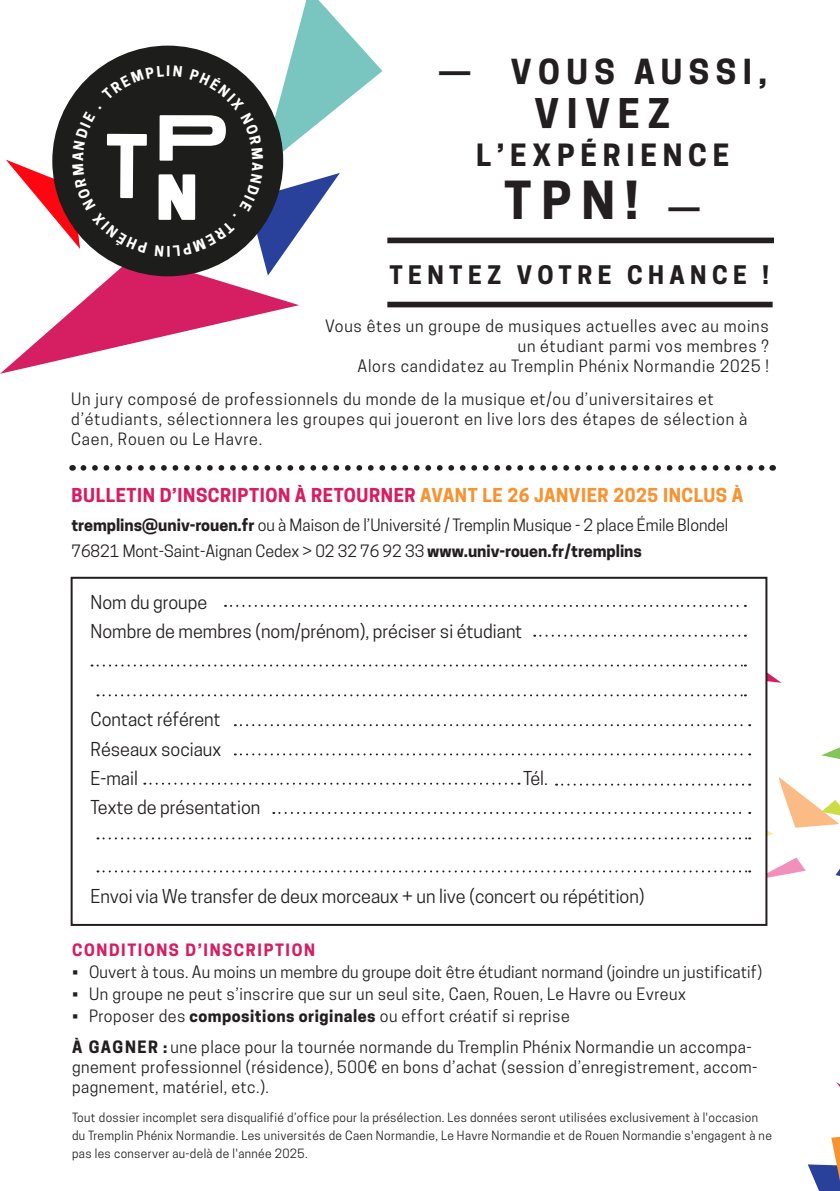
<style>
.page{position:relative;width:840px;height:1191px;background:#fff}
.page>*{position:absolute;margin:0;border:0;box-sizing:border-box;transform-origin:0 0}
.t1{font:700 49.2px "Cooper Hewitt";color:#231f20}
.t2{font:700 38.4px "Cooper Hewitt";letter-spacing:.2em;color:#231f20}
.H1_titre_1{font:700 32.4px "Cooper Hewitt";letter-spacing:.2em;color:#231f20}
.t3{font:700 28.8px "Cooper Hewitt";letter-spacing:.2em;color:#231f20}
.H2_titre_2{font:700 24px "Cooper Hewitt";letter-spacing:.225em;color:#231f20}
.Style_de_paragraphe_1{font:18px "Cooper Hewitt";color:#231f20}
.H3_titre_3{font:700 18px "Cooper Hewitt";letter-spacing:.03em;color:#d61e63}
.texte_courant_2{font:16px/20px "Cooper Hewitt";letter-spacing:.03em;color:#231f20}
.texte_courant_2-2{font:16px/20px "Cooper Hewitt";letter-spacing:.05em;color:#231f20}
.H3_titre_3-2{font:16px/26px "Cooper Hewitt";color:#231f20}
.texte_courant_1{font:16px/20px "Cooper Hewitt";letter-spacing:.05em;color:#231f20;text-align:right}
.texte_courant_2-3{font:16px "Cooper Hewitt";letter-spacing:.01em;color:#231f20}
.H3_titre_3-3{font:700 16px "Cooper Hewitt";letter-spacing:.1em;color:#d61e63}
.t4{font:12px/18px "Cooper Hewitt";letter-spacing:.03em;color:#231f20}
.s1{font-size:27.8px}
.s2{color:#f79331}
.s3{font-weight:700}
</style>
<div class="page">
<div style="left:71px;top:577px;width:696px;height:349px;border:2px solid #231f20"></div>
<svg style="left:807px;top:1137px;width:32px;height:54px"></svg>
<svg style="left:83px;top:465px;width:689px;height:6px"></svg>
<div style="left:387px;top:238px;width:386px;height:5px;background:#231f20"></div>
<div style="left:387px;top:302px;width:385px;height:5px;background:#231f20"></div>
<svg style="left:91px;top:597px;width:690px;height:115px"></svg>
<svg style="left:97px;top:724px;width:742px;height:170px"></svg>
<svg style="left:0;top:0;width:382px;height:374px"></svg>
<h1 class="H1_titre_1" style="left:438px;top:53px;width:330px"><span class="s1">―</span> VOUS AUSSI,</h1>
<p class="t2" style="left:534px;top:90px;width:137px">VIVEZ</p>
<p class="t3" style="left:475px;top:138px;width:254px">L’EXPÉRIENCE</p>
<p class="t1" style="left:504px;top:171px;width:198px">TPN! <span class="s1">―</span></p>
<h2 class="H2_titre_2" style="left:389px;top:261px;width:380px">TENTEZ VOTRE CHANCE !</h2>
<p class="texte_courant_1" style="left:325px;top:316px;width:445px">Vous êtes un groupe de musiques actuelles avec au moins un étudiant parmi vos membres ?<br>Alors candidatez au Tremplin Phénix Normandie 2025 !</p>
<p class="texte_courant_2-2" style="left:71px;top:389px;width:677px">Un jury composé de professionnels du monde de la musique et/ou d’universitaires et d’étudiants, sélectionnera les groupes qui joueront en live lors des étapes de sélection à<br>Caen, Rouen ou Le Havre.</p>
<h3 class="H3_titre_3" style="left:71px;top:485px;width:673px">BULLETIN D’INSCRIPTION À RETOURNER <span class="s2">AVANT LE 26 JANVIER 2025 INCLUS À</span></h3>
<h3 class="H3_titre_3-2" style="left:71px;top:511px;width:658px"><span class="s3">tremplins@univ-rouen.fr</span> ou à Maison de l’Université / Tremplin Musique - 2 place Émile Blondel<br>76821 Mont-Saint-Aignan Cedex &gt; 02 32 76 92 33 <span class="s3">www.univ-rouen.fr/tremplins</span></h3>
<p class="Style_de_paragraphe_1" style="left:90px;top:591px;width:118px">Nom du groupe</p>
<p class="Style_de_paragraphe_1" style="left:90px;top:621px;width:433px">Nombre de membres (nom/prénom), préciser si étudiant</p>
<p class="Style_de_paragraphe_1" style="left:90px;top:709px;width:132px">Contact référent</p>
<p class="Style_de_paragraphe_1" style="left:90px;top:738px;width:132px">Réseaux sociaux</p>
<p class="Style_de_paragraphe_1" style="left:90px;top:768px;width:49px">E-mail</p>
<p class="Style_de_paragraphe_1" style="left:522px;top:767px;width:26px">Tél.</p>
<p class="Style_de_paragraphe_1" style="left:90px;top:797px;width:171px">Texte de présentation</p>
<p class="Style_de_paragraphe_1" style="left:90px;top:885px;width:555px">Envoi via We transfer de deux morceaux + un live (concert ou répétition)</p>
<h3 class="H3_titre_3-3" style="left:72px;top:940px;width:244px">CONDITIONS D’INSCRIPTION</h3>
<p class="texte_courant_2-3" style="left:72px;top:962px;width:691px">• Ouvert à tous. Au moins un membre du groupe doit être étudiant normand (joindre un justificatif)</p>
<p class="texte_courant_2" style="left:72px;top:983px;width:615px">• Un groupe ne peut s’inscrire que sur un seul site, Caen, Rouen, Le Havre ou Evreux</p>
<p class="texte_courant_2" style="left:72px;top:1005px;width:499px">• Proposer des <span class="s3">compositions originales</span> ou effort créatif si reprise</p>
<p class="texte_courant_2" style="left:72px;top:1037px;width:686px"><span class="s3">À GAGNER :</span> une place pour la tournée normande du Tremplin Phénix Normandie un accompa&shy;gnement professionnel (résidence), 500€ en bons d’achat (session d’enregistrement, accom&shy;pagnement, matériel, etc.).</p>
<p class="t4" style="left:72px;top:1108px;width:701px">Tout dossier incomplet sera disqualifié d’office pour la présélection. Les données seront utilisées exclusivement à l'occasion du Tremplin Phénix Normandie. Les universités de Caen Normandie, Le Havre Normandie et de Rouen Normandie s'engagent à ne pas les conserver au-delà de l'année 2025.</p>
</div>
